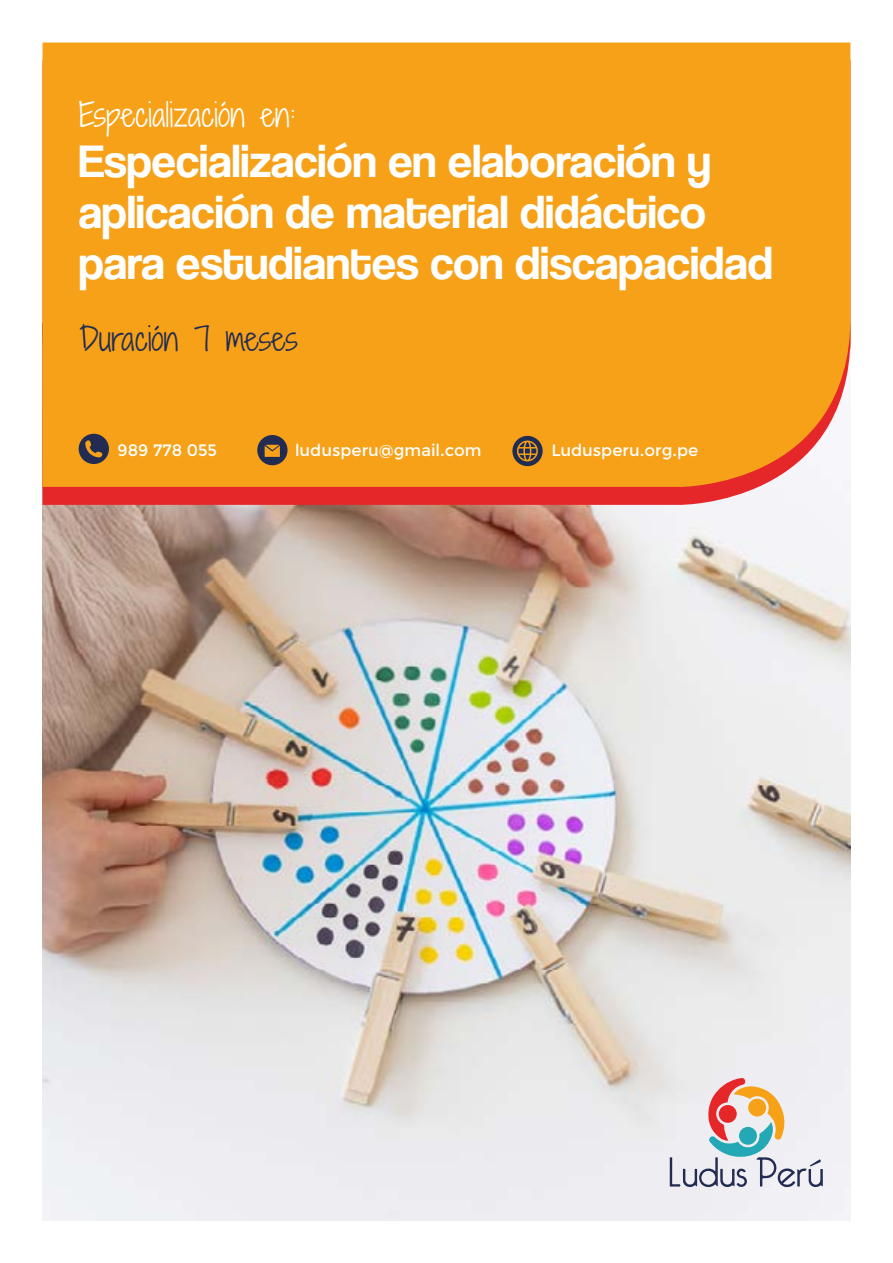
<style>
.page{position:relative;width:893px;height:1263px;background:#fff}
.page>*{position:absolute;margin:0;border:0;box-sizing:border-box;transform-origin:0 0}
.t1{font:48px/51px "Coolvetica Rg";color:#fff}
.t2{font:300 31.5px "Shadows Into";color:#fff}
.t3{font:300 31.5px "Shadows Into";color:#222b52}
.t4{font:16.5px "Montserrat";color:#fff}
</style>
<div class="page">
<img style="left:43px;top:505px;width:807px;height:715px">
<svg style="left:43px;top:487px;width:807px;height:18px;background:#e74548"></svg>
<div style="left:43px;top:43px;width:807px;height:444px;background:#f6a118"></div>
<svg style="left:670px;top:1078px;width:153px;height:110px;background:#d5cdcb"></svg>
<svg style="left:79px;top:434px;width:30px;height:30px"></svg>
<svg style="left:257px;top:435px;width:30px;height:30px"></svg>
<svg style="left:512px;top:436px;width:31px;height:30px"></svg>
<p class="t2" style="left:79px;top:92px;width:218px">Especialización en:</p>
<p class="t1" style="left:79px;top:135px;width:696px">Especialización en elaboración y aplicación de material didáctico para estudiantes con discapacidad</p>
<p class="t3" style="left:79px;top:316px;width:220px">Duración 7 meses</p>
<p class="t4" style="left:118px;top:441px;width:101px">989 778 055</p>
<p class="t4" style="left:295px;top:441px;width:188px">ludusperu@gmail.com</p>
<p class="t4" style="left:551px;top:441px;width:149px">Ludusperu.org.pe</p>
</div>
